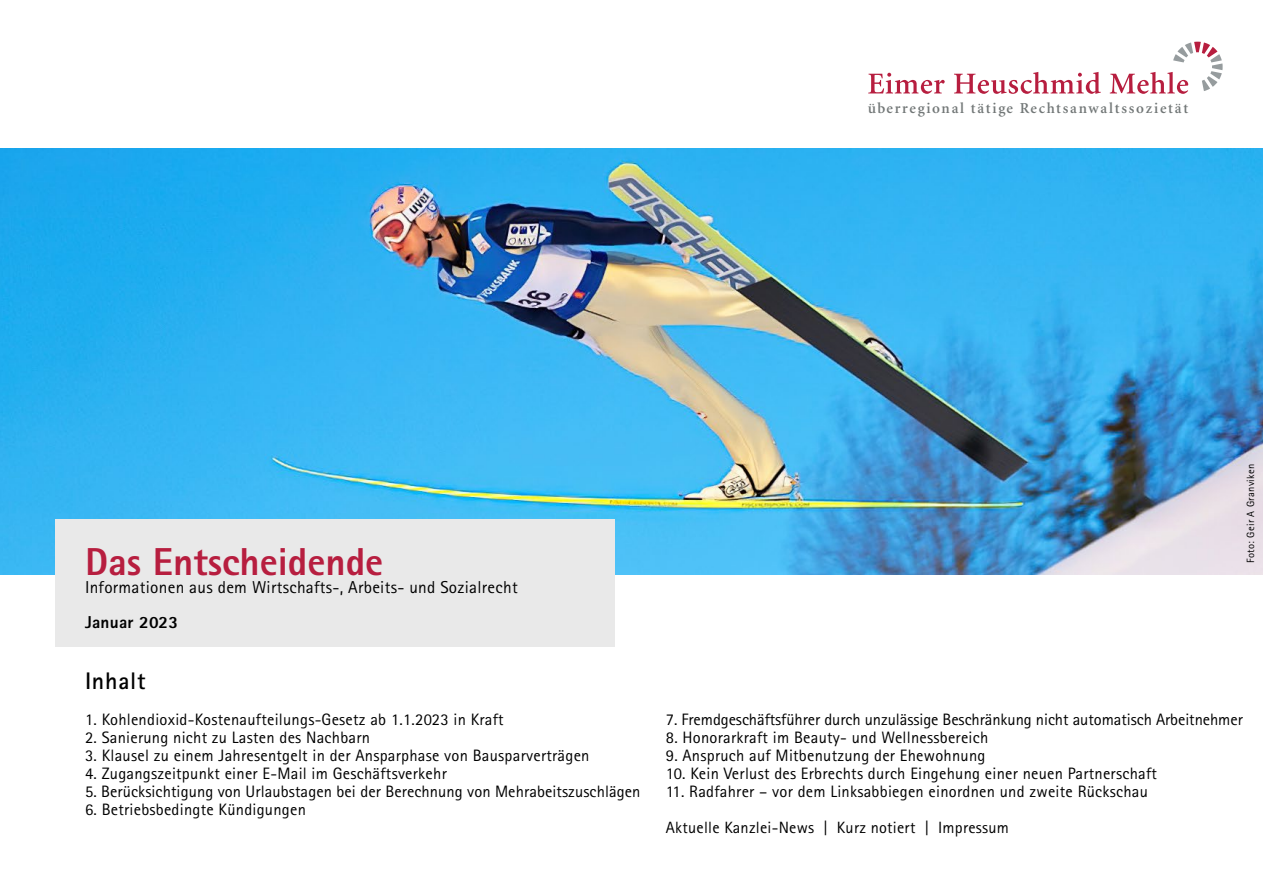
<style>
.page{position:relative;width:1263px;height:893px;background:#fff}
.page>*{position:absolute;margin:0;border:0;box-sizing:border-box;transform-origin:0 0}
.t1{font:800 39px "Rotis Sans Serif Std";color:#b71e3f}
.t2{font:700 24px "Rotis Sans Serif Std";letter-spacing:.03em;color:#000}
.t3{font:17.25px "Rotis Sans Serif Std";letter-spacing:.015em;color:#000}
.t4{font:800 17.25px "Rotis Sans Serif Std";letter-spacing:.015em;color:#000}
.t5{font:16.5px "Rotis Sans Serif Std";letter-spacing:.015em;color:#000}
.t6{font:16.5px "Rotis Sans Serif Std";letter-spacing:-.005em;color:#000}
.t7{font:16.35px "Rotis Sans Serif Std";letter-spacing:.015em;color:#000}
.t8{font:600 15.15px "Minion";letter-spacing:.115em;color:#727777}
.t9{font:10.5px "Rotis Sans Serif Std";letter-spacing:.03em;color:#000}
</style>
<div class="page">
<img style="left:0;top:149px;width:1263px;height:425px">
<svg style="left:868px;top:73px;width:77px;height:21px"></svg>
<svg style="left:954px;top:72px;width:147px;height:22px"></svg>
<svg style="left:1110px;top:42px;width:113px;height:52px"></svg>
<div style="left:55px;top:519px;width:559px;height:128px;background:#e9e9e9"></div>
<p class="t8" style="left:868px;top:100px;width:322px">überregional tätige Rechtsanwaltssozietät</p>
<h1 class="t1" style="left:85px;top:537px;width:300px">Das Entscheidende</h1>
<p class="t3" style="left:85px;top:577px;width:434px">Informationen aus dem Wirtschafts-, Arbeits- und Sozialrecht</p>
<p class="t4" style="left:85px;top:611px;width:95px">Januar 2023</p>
<h2 class="t2" style="left:85px;top:666px;width:62px">Inhalt</h2>
<p class="t5" style="left:85px;top:710px;width:420px">1. Kohlendioxid-Kostenaufteilungs-Gesetz ab 1.1.2023 in Kraft</p>
<p class="t5" style="left:85px;top:728px;width:287px">2. Sanierung nicht zu Lasten des Nachbarn</p>
<p class="t5" style="left:85px;top:746px;width:506px">3. Klausel zu einem Jahresentgelt in der Ansparphase von Bausparverträgen</p>
<p class="t5" style="left:85px;top:764px;width:363px">4. Zugangszeitpunkt einer E-Mail im Geschäftsverkehr</p>
<p class="t5" style="left:85px;top:782px;width:557px">5. Berücksichtigung von Urlaubstagen bei der Berechnung von Mehrabeitszuschlägen</p>
<p class="t5" style="left:85px;top:800px;width:222px">6. Betriebsbedingte Kündigungen</p>
<p class="t9" style="left:1244px;top:563px;width:101px;rotate:-90deg">Foto: Geir A Granviken</p>
<p class="t6" style="left:666px;top:710px;width:578px">7. Fremdgeschäftsführer durch unzulässige Beschränkung nicht automatisch Arbeitnehmer</p>
<p class="t5" style="left:666px;top:728px;width:324px">8. Honorarkraft im Beauty- und Wellnessbereich</p>
<p class="t5" style="left:666px;top:746px;width:321px">9. Anspruch auf Mitbenutzung der Ehewohnung</p>
<p class="t5" style="left:666px;top:764px;width:493px">10. Kein Verlust des Erbrechts durch Eingehung einer neuen Partnerschaft</p>
<p class="t5" style="left:666px;top:782px;width:484px">11. Radfahrer – vor dem Linksabbiegen einordnen und zweite Rückschau</p>
<p class="t7" style="left:666px;top:818px;width:345px">Aktuelle Kanzlei-News | Kurz notiert | Impressum</p>
</div>
